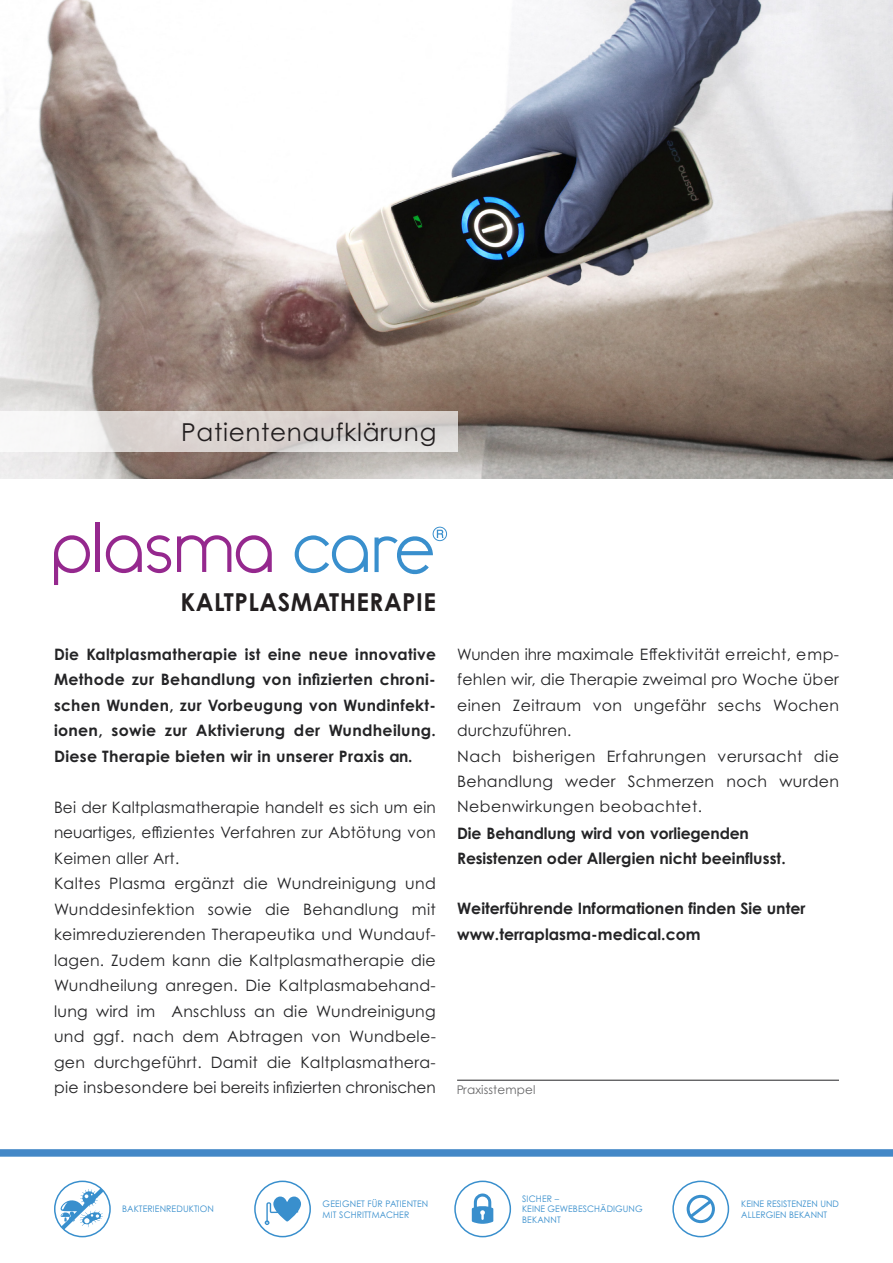
<style>
.page{position:relative;width:893px;height:1263px;background:#fff}
.page>*{position:absolute;margin:0;border:0;box-sizing:border-box;transform-origin:0 0}
.t1{font:24.75px "Century Gothic Pro";letter-spacing:.025em;color:#231f20}
.t2{font:700 24.75px "Century Gothic Pro";letter-spacing:.02em;color:#231f20}
.t3{font:15.75px/25.5px "Century Gothic Pro";letter-spacing:.02em;color:#242426}
.t4{font:700 15.75px/25.5px "Century Gothic Pro";color:#242426;text-align:justify}
.t5{font:700 15.75px/25.3px "Century Gothic";color:#242426}
.t6{font:12px "Century Gothic Pro";letter-spacing:.01em;color:#242426}
.t7{font:9px/10.5px "Century Gothic Pro";letter-spacing:.01em;color:#398fcd;scale:.96 1}
.t8{font:9px "Century Gothic Pro";letter-spacing:.01em;color:#398fcd}
</style>
<div class="page">
<img style="left:0;top:0;width:893px;height:478px">
<hr style="left:96px;top:523px;width:4px;height:49px;background:#95288e">
<svg style="left:54px;top:535px;width:36px;height:50px"></svg>
<svg style="left:105px;top:535px;width:66px;height:39px"></svg>
<svg style="left:177px;top:535px;width:95px;height:39px"></svg>
<svg style="left:295px;top:535px;width:73px;height:39px"></svg>
<svg style="left:374px;top:527px;width:73px;height:48px"></svg>
<hr style="left:457px;top:1080px;width:382px;height:1px;background:#242426">
<div style="left:0;top:1149px;width:893px;height:8px;background:#4488c7"></div>
<div style="left:454px;top:1180px;width:57px;height:57px;border:2px solid #398fcd;border-radius:50%"></div>
<svg style="left:472px;top:1193px;width:21px;height:31px"></svg>
<svg style="left:58px;top:1185px;width:49px;height:48px"></svg>
<div style="left:54px;top:1180px;width:57px;height:57px;border:2px solid #398fcd;border-radius:50%"></div>
<div style="left:254px;top:1180px;width:57px;height:57px;border:2px solid #398fcd;border-radius:50%"></div>
<svg style="left:265px;top:1196px;width:36px;height:29px"></svg>
<div style="left:672px;top:1180px;width:57px;height:57px;border:2px solid #398fcd;border-radius:50%"></div>
<div style="left:687px;top:1195px;width:28px;height:28px;border:3px solid #398fcd;border-radius:50%"></div>
<svg style="left:686px;top:1197px;width:29px;height:24px"></svg>
<svg style="left:0;top:411px;width:457px;height:41px;fill:#dcd5d2"></svg>
<h1 class="t1" style="left:181px;top:417px;width:257px">Patientenaufklärung</h1>
<h1 class="t2" style="left:180px;top:587px;width:257px">KALTPLASMATHERAPIE</h1>
<p class="t4" style="left:54px;top:641px;width:383px">Die Kaltplasmatherapie ist eine neue innovative Methode zur Behandlung von infizierten chroni&shy;schen Wunden, zur Vorbeugung von Wundinfekt&shy;ionen, sowie zur Aktivierung der Wundheilung.<br>Diese Therapie bieten wir in unserer Praxis an.</p>
<p class="t3" style="left:54px;top:794px;width:383px">Bei der Kaltplasmatherapie handelt es sich um ein neuartiges, effizientes Verfahren zur Abtötung von Keimen aller Art.<br>Kaltes Plasma ergänzt die Wundreinigung und Wunddesinfektion sowie die Behandlung mit keimreduzierenden Therapeutika und Wundauf&shy;lagen. Zudem kann die Kaltplasmatherapie die Wundheilung anregen. Die Kaltplasmabehand&shy;lung wird im Anschluss an die Wundreinigung und ggf. nach dem Abtragen von Wundbele&shy;gen durchgeführt. Damit die Kaltplasmathera&shy;pie insbesondere bei bereits infizierten chronischen</p>
<p class="t3" style="left:457px;top:641px;width:383px">Wunden ihre maximale Effektivität erreicht, emp&shy;fehlen wir, die Therapie zweimal pro Woche über einen Zeitraum von ungefähr sechs Wochen durchzuführen.<br>Nach bisherigen Erfahrungen verursacht die Behandlung weder Schmerzen noch wurden Nebenwirkungen beobachtet.</p>
<p class="t4" style="left:457px;top:820px;width:330px;line-height:25px">Die Behandlung wird von vorliegenden<br>Resistenzen oder Allergien nicht beeinflusst.</p>
<p class="t5" style="left:457px;top:895px;width:350px">Weiterführende Informationen finden Sie unter www.terraplasma-medical.com</p>
<p class="t6" style="left:456px;top:1082px;width:81px">Praxisstempel</p>
<p class="t7" style="left:522px;top:1193px;width:127px">SICHER –<br>KEINE GEWEBESCHÄDIGUNG<br>BEKANNT</p>
<p class="t8" style="left:122px;top:1203px;width:94px">BAKTERIENREDUKTION</p>
<p class="t7" style="left:323px;top:1198px;width:112px">GEEIGNET FÜR PATIENTEN<br>MIT SCHRITTMACHER</p>
<p class="t7" style="left:741px;top:1198px;width:103px">KEINE RESISTENZEN UND<br>ALLERGIEN BEKANNT</p>
</div>
